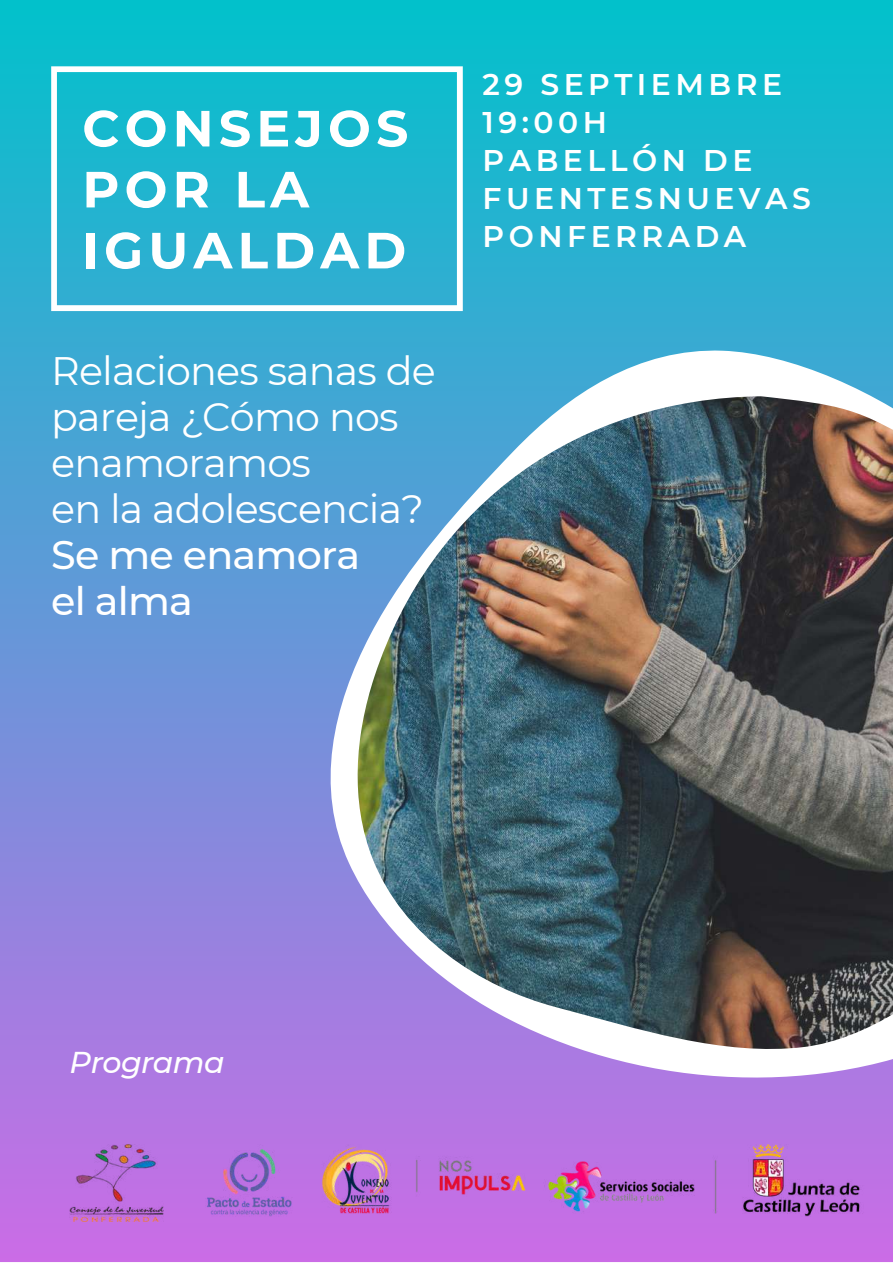
<style>
.page{position:relative;width:893px;height:1264px;background:#fff}
.page>*{position:absolute;margin:0;border:0;box-sizing:border-box;transform-origin:0 0}
.t1{font:700 50.85px/60.9px "Montserrat";letter-spacing:.1em;color:#fff}
.t2{font:39.6px/45.9px "Montserrat";letter-spacing:-.02em;color:#fff}
.t3{font:500 39.6px/45.9px "Montserrat";letter-spacing:-.02em;color:#fff}
.t4{font:italic 500 30px "Montserrat";letter-spacing:-.02em;color:#fff}
.t5{font:600 29.85px/38.1px "Montserrat";letter-spacing:.15em;color:#fff}
</style>
<div class="page">
<div style="left:0;top:0;width:892px;height:1262px;background:linear-gradient(to bottom,#01c2cb,#cb6ce6)"></div>
<svg style="left:51px;top:66px;width:412px;height:245px;background:#2fbad2"></svg>
<img style="left:205px;top:1144px;width:675px;height:72px">
<svg style="left:314px;top:347px;width:578px;height:752px"></svg>
<img style="left:350px;top:396px;width:542px;height:652px">
<img style="left:70px;top:1144px;width:93px;height:77px">
<p class="t1" style="left:82px;top:98px;width:327px">CONSEJOS<br>POR LA<br>IGUALDAD</p>
<p class="t2" style="left:51px;top:348px;width:386px">Relaciones sanas de pareja ¿Cómo nos enamoramos<br>en la adolescencia?</p>
<p class="t3" style="left:51px;top:531px;width:310px">Se me enamora el alma</p>
<p class="t5" style="left:482px;top:65px;width:330px">29 SEPTIEMBRE<br>19:00H<br>PABELLÓN DE<br>FUENTESNUEVAS<br>PONFERRADA</p>
<p class="t4" style="left:70px;top:1044px;width:156px">Programa</p>
</div>
